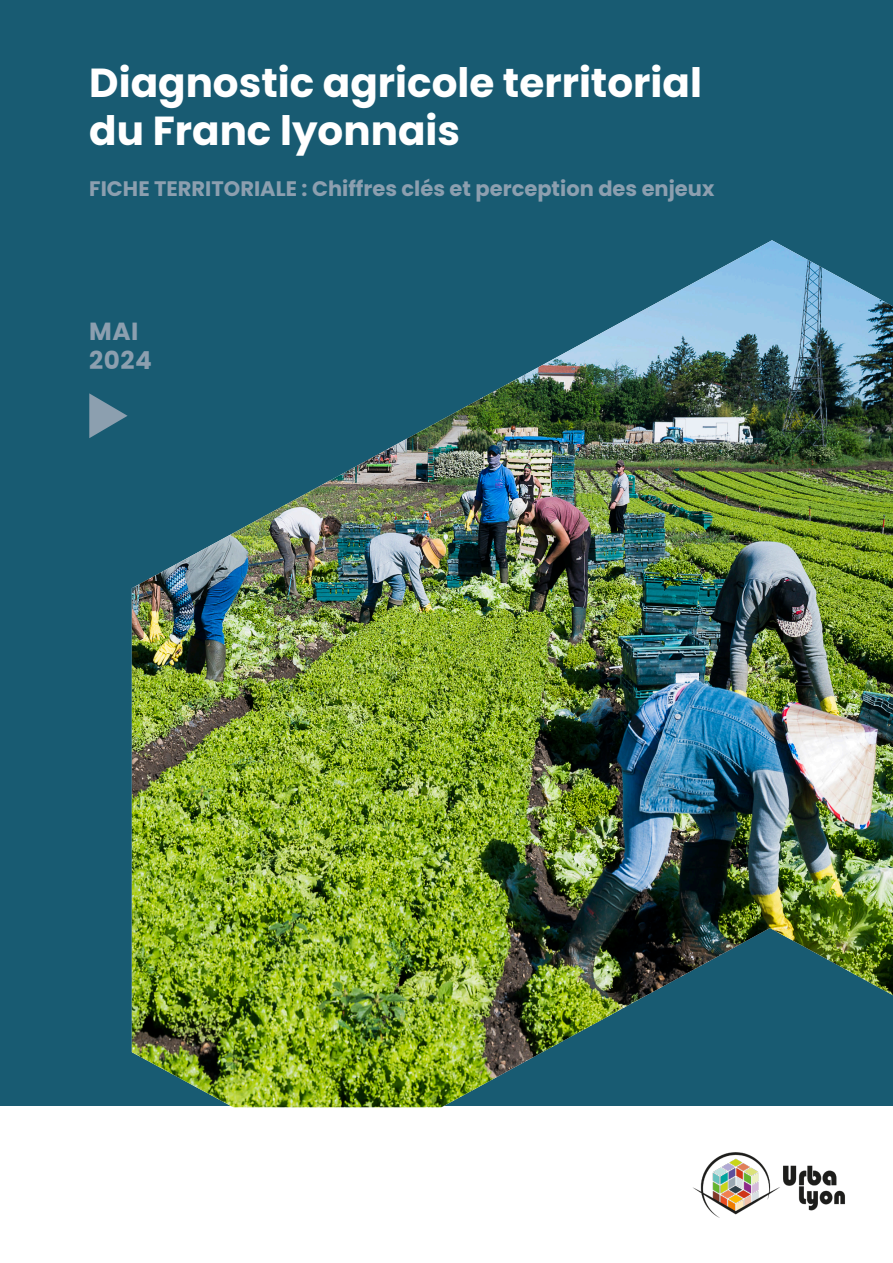
<style>
.page{position:relative;width:893px;height:1263px;background:#fff}
.page>*{position:absolute;margin:0;border:0;box-sizing:border-box;transform-origin:0 0}
.t1{font:700 40.5px "Poppins";color:#fff}
.t2{font:700 24.75px/29.7px "Poppins";letter-spacing:.02em;color:#8c9faf}
.t3{font:700 21px "Poppins";color:#8c9faf}
</style>
<div class="page">
<div style="left:0;top:0;width:893px;height:1106px;background:#185b72"></div>
<svg style="left:89px;top:393px;width:39px;height:45px"></svg>
<img style="left:132px;top:240px;width:761px;height:867px">
<img style="left:693px;top:1152px;width:152px;height:66px">
<p class="t1" style="left:89px;top:59px;width:614px">Diagnostic agricole territorial</p>
<p class="t1" style="left:89px;top:107px;width:372px">du Franc lyonnais</p>
<p class="t3" style="left:89px;top:176px;width:627px">FICHE TERRITORIALE : Chiffres clés et perception des enjeux</p>
<p class="t2" style="left:89px;top:316px;width:64px">MAI<br>2024</p>
</div>
